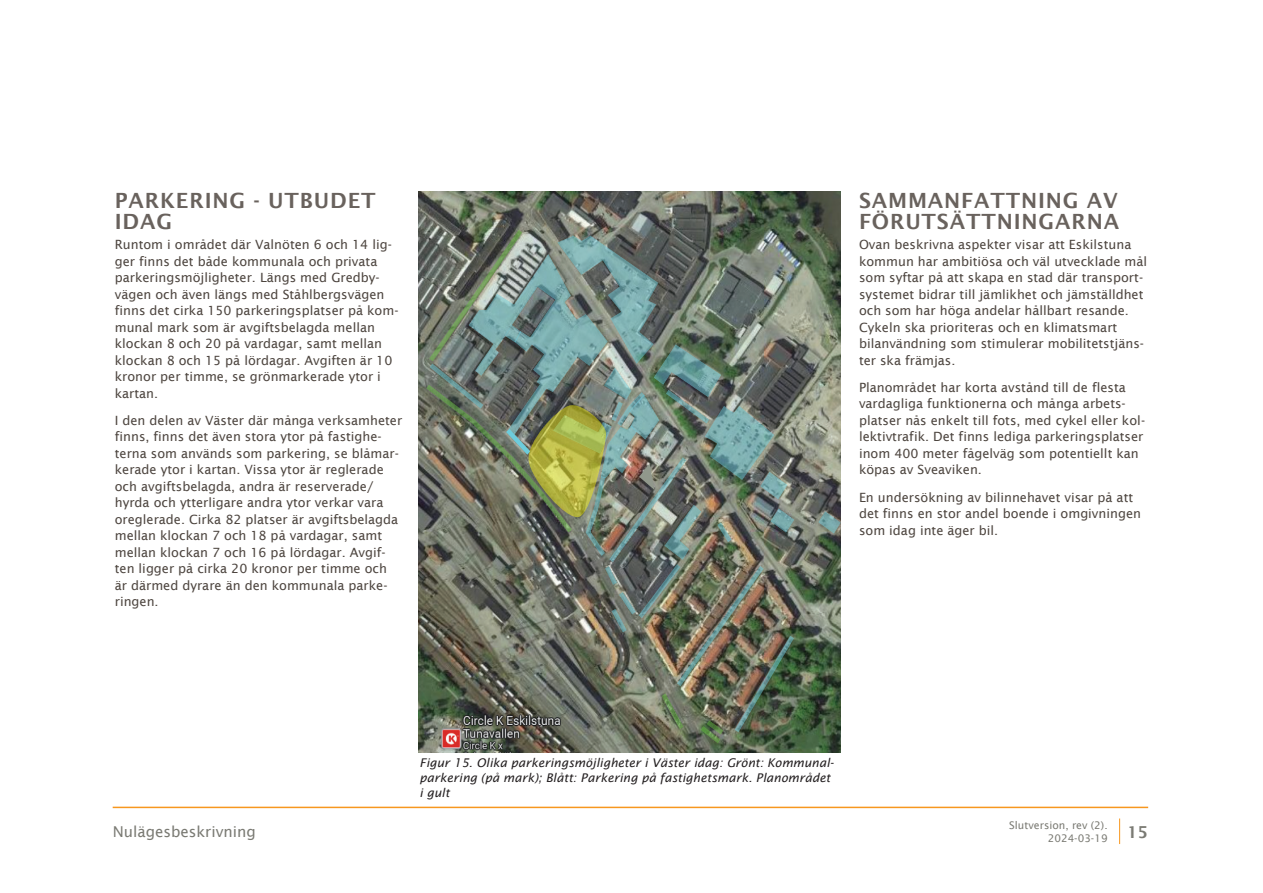
<style>
.page{position:relative;width:1263px;height:893px;background:#fff}
.page>*{position:absolute;margin:0;border:0;box-sizing:border-box;transform-origin:0 0}
.t1{font:600 21px/21px "Lucida Sans";letter-spacing:.04em;color:#69625d}
.t2{font:600 16.5px "Lucida Sans";color:#7a7a73}
.t3{font:15px "Lucida Sans";color:#7a7a73}
.t4{font:12.75px/16.5px "Lucida Sans";color:#4d453f}
.t5{font:italic 12px/15px "Lucida Sans";color:#231f20}
.t6{font:10.5px/12.6px "Lucida Sans";color:#7a7a73;text-align:right}
</style>
<div class="page">
<hr style="left:113px;top:807px;width:1035px;height:1px;background:#f7971f">
<svg style="left:1119px;top:818px;width:1px;height:26px"></svg>
<img style="left:419px;top:191px;width:421px;height:562px">
<svg style="left:819px;top:512px;width:21px;height:21px"></svg>
<img style="left:426px;top:230px;width:368px;height:513px">
<h1 class="t1" style="left:115px;top:189px;width:262px">PARKERING - UTBUDET<br>IDAG</h1>
<p class="t4" style="left:115px;top:236px;width:285px">Runtom i området där Valnöten 6 och 14 lig&shy;ger finns det både kommunala och privata parkeringsmöjligheter. Längs med Gredby&shy;vägen och även längs med Ståhlbergsvägen finns det cirka 150 parkeringsplatser på kom&shy;munal mark som är avgiftsbelagda mellan klockan 8 och 20 på vardagar, samt mellan klockan 8 och 15 på lördagar. Avgiften är 10 kronor per timme, se grönmarkerade ytor i kartan.</p>
<p class="t4" style="left:115px;top:412px;width:289px">I den delen av Väster där många verksamheter finns, finns det även stora ytor på fastighe&shy;terna som används som parkering, se blåmar&shy;kerade ytor i kartan. Vissa ytor är reglerade och avgiftsbelagda, andra är reserverade/ hyrda och ytterligare andra ytor verkar vara oreglerade. Cirka 82 platser är avgiftsbelagda mellan klockan 7 och 18 på vardagar, samt mellan klockan 7 och 16 på lördagar. Avgif&shy;ten ligger på cirka 20 kronor per timme och är därmed dyrare än den kommunala parke&shy;ringen.</p>
<h1 class="t1" style="left:859px;top:189px;width:262px">SAMMANFATTNING AV<br>FÖRUTSÄTTNINGARNA</h1>
<p class="t4" style="left:859px;top:236px;width:290px">Ovan beskrivna aspekter visar att Eskilstuna kommun har ambitiösa och väl utvecklade mål som syftar på att skapa en stad där transport&shy;systemet bidrar till jämlikhet och jämställdhet och som har höga andelar hållbart resande.<br>Cykeln ska prioriteras och en klimatsmart bilanvändning som stimulerar mobilitetstjäns&shy;ter ska främjas.</p>
<p class="t4" style="left:859px;top:379px;width:288px">Planområdet har korta avstånd till de flesta vardagliga funktionerna och många arbets&shy;platser nås enkelt till fots, med cykel eller kol&shy;lektivtrafik. Det finns lediga parkeringsplatser inom 400 meter fågelväg som potentiellt kan köpas av Sveaviken.</p>
<p class="t4" style="left:859px;top:489px;width:284px">En undersökning av bilinnehavet visar på att det finns en stor andel boende i omgivningen som idag inte äger bil.</p>
<p class="t5" style="left:420px;top:755px;width:416px">Figur 15. Olika parkeringsmöjligheter i Väster idag: Grönt: Kommunal&shy;parkering (på mark); Blått: Parkering på fastighetsmark. Planområdet i gult</p>
<p class="t6" style="left:1009px;top:819px;width:100px">Slutversion, rev (2).<br>2024-03-19</p>
<p class="t3" style="left:113px;top:823px;width:145px">Nulägesbeskrivning</p>
<p class="t2" style="left:1127px;top:822px;width:23px">15</p>
</div>
